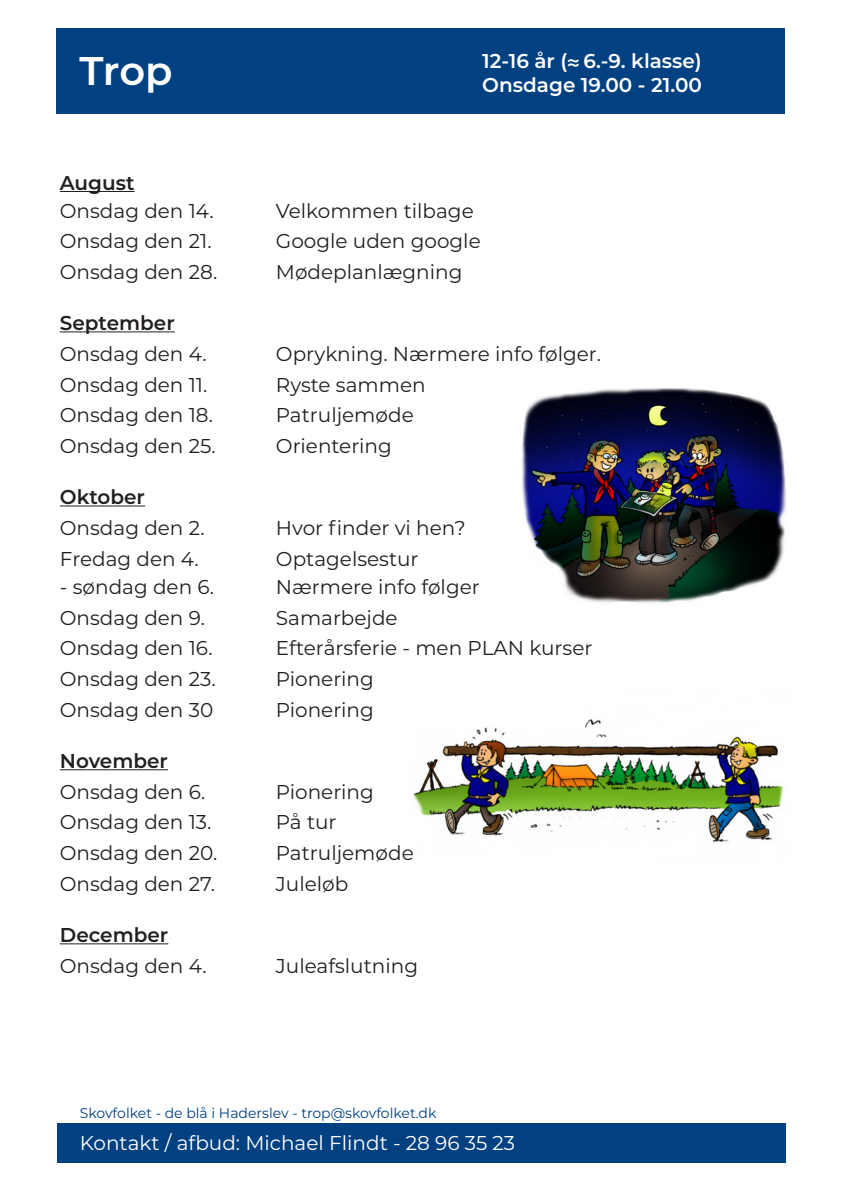
<style>
.page{position:relative;width:842px;height:1191px;background:#fff}
.page>*{position:absolute;margin:0;border:0;box-sizing:border-box;transform-origin:0 0}
.t1{font:600 40px "Montserrat";color:#fff}
.t2{font:20px/28px "Montserrat";color:#231f20}
.t3{font:600 20px/24px "Montserrat";color:#fff}
.t4{font:20px "Montserrat";color:#fff}
.t5{font:600 20px "Montserrat";color:#231f20}
.t6{font:14px "Montserrat";color:#014081}
.s1{font-family:"Myriad Pro";font-weight:700}
.s2{font-weight:600}
</style>
<div class="page">
<div style="left:57px;top:28px;width:728px;height:85px;background:#014081"></div>
<div style="left:57px;top:1123px;width:729px;height:39px;background:#014081"></div>
<img style="left:520px;top:388px;width:266px;height:215px">
<img style="left:413px;top:719px;width:371px;height:123px">
<hr style="left:60px;top:191px;width:75px;height:1px;background:#231f20">
<hr style="left:60px;top:331px;width:115px;height:1px;background:#231f20">
<hr style="left:60px;top:505px;width:85px;height:1px;background:#231f20">
<hr style="left:60px;top:769px;width:108px;height:1px;background:#231f20">
<hr style="left:60px;top:943px;width:108px;height:1px;background:#231f20">
<p class="t1" style="left:79px;top:42px;width:95px">Trop</p>
<p class="t3" style="left:482px;top:48px;width:221px">12-16 år (<span class="s1">≈</span> 6.-9. klasse)<br>Onsdage 19.00 - 21.00</p>
<p class="t2" style="left:60px;top:168px;width:155px"><span class="s2">August<br></span>Onsdag den 14.</p>
<p class="t2" style="left:276px;top:196px;width:199px">Velkommen tilbage</p>
<p class="t2" style="left:60px;top:226px;width:153px">Onsdag den 21.</p>
<p class="t2" style="left:276px;top:226px;width:206px">Google uden google</p>
<p class="t2" style="left:60px;top:257px;width:159px">Onsdag den 28.</p>
<p class="t2" style="left:276px;top:257px;width:188px">Mødeplanlægning</p>
<p class="t5" style="left:60px;top:309px;width:116px">September</p>
<p class="t2" style="left:60px;top:339px;width:148px">Onsdag den 4.</p>
<p class="t2" style="left:276px;top:339px;width:326px">Oprykning. Nærmere info følger.</p>
<p class="t2" style="left:60px;top:370px;width:149px">Onsdag den 11.</p>
<p class="t2" style="left:276px;top:370px;width:151px">Ryste sammen</p>
<p class="t2" style="left:60px;top:400px;width:155px">Onsdag den 18.</p>
<p class="t2" style="left:276px;top:400px;width:139px">Patruljemøde</p>
<p class="t2" style="left:60px;top:431px;width:157px">Onsdag den 25.</p>
<p class="t2" style="left:276px;top:431px;width:117px">Orientering</p>
<p class="t5" style="left:60px;top:483px;width:87px">Oktober</p>
<p class="t2" style="left:60px;top:513px;width:146px">Onsdag den 2.</p>
<p class="t2" style="left:276px;top:513px;width:191px">Hvor finder vi hen?</p>
<p class="t2" style="left:60px;top:544px;width:140px">Fredag den 4.</p>
<p class="t2" style="left:276px;top:544px;width:144px">Optagelsestur</p>
<p class="t2" style="left:60px;top:572px;width:156px">- søndag den 6.</p>
<p class="t2" style="left:276px;top:572px;width:205px">Nærmere info følger</p>
<p class="t2" style="left:60px;top:603px;width:147px">Onsdag den 9.</p>
<p class="t2" style="left:276px;top:603px;width:123px">Samarbejde</p>
<p class="t2" style="left:60px;top:633px;width:154px">Onsdag den 16.</p>
<p class="t2" style="left:276px;top:633px;width:318px">Efterårsferie - men PLAN kurser</p>
<p class="t2" style="left:60px;top:664px;width:157px">Onsdag den 23.</p>
<p class="t2" style="left:276px;top:664px;width:100px">Pionering</p>
<p class="t2" style="left:60px;top:695px;width:155px">Onsdag den 30</p>
<p class="t2" style="left:276px;top:695px;width:100px">Pionering</p>
<p class="t5" style="left:60px;top:746px;width:110px">November</p>
<p class="t2" style="left:60px;top:777px;width:147px">Onsdag den 6.</p>
<p class="t2" style="left:276px;top:777px;width:100px">Pionering</p>
<p class="t2" style="left:60px;top:807px;width:153px">Onsdag den 13.</p>
<p class="t2" style="left:276px;top:807px;width:62px">På tur</p>
<p class="t2" style="left:60px;top:838px;width:159px">Onsdag den 20.</p>
<p class="t2" style="left:276px;top:838px;width:139px">Patruljemøde</p>
<p class="t2" style="left:60px;top:869px;width:157px">Onsdag den 27.</p>
<p class="t2" style="left:276px;top:869px;width:74px">Juleløb</p>
<p class="t5" style="left:60px;top:920px;width:110px">December</p>
<p class="t2" style="left:60px;top:951px;width:148px">Onsdag den 4.</p>
<p class="t2" style="left:276px;top:951px;width:144px">Juleafslutning</p>
<p class="t6" style="left:80px;top:1103px;width:358px">Skovfolket - de blå i Haderslev - trop@skovfolket.dk</p>
<p class="t4" style="left:80px;top:1128px;width:437px">Kontakt / afbud: Michael Flindt - 28 96 35 23</p>
</div>
